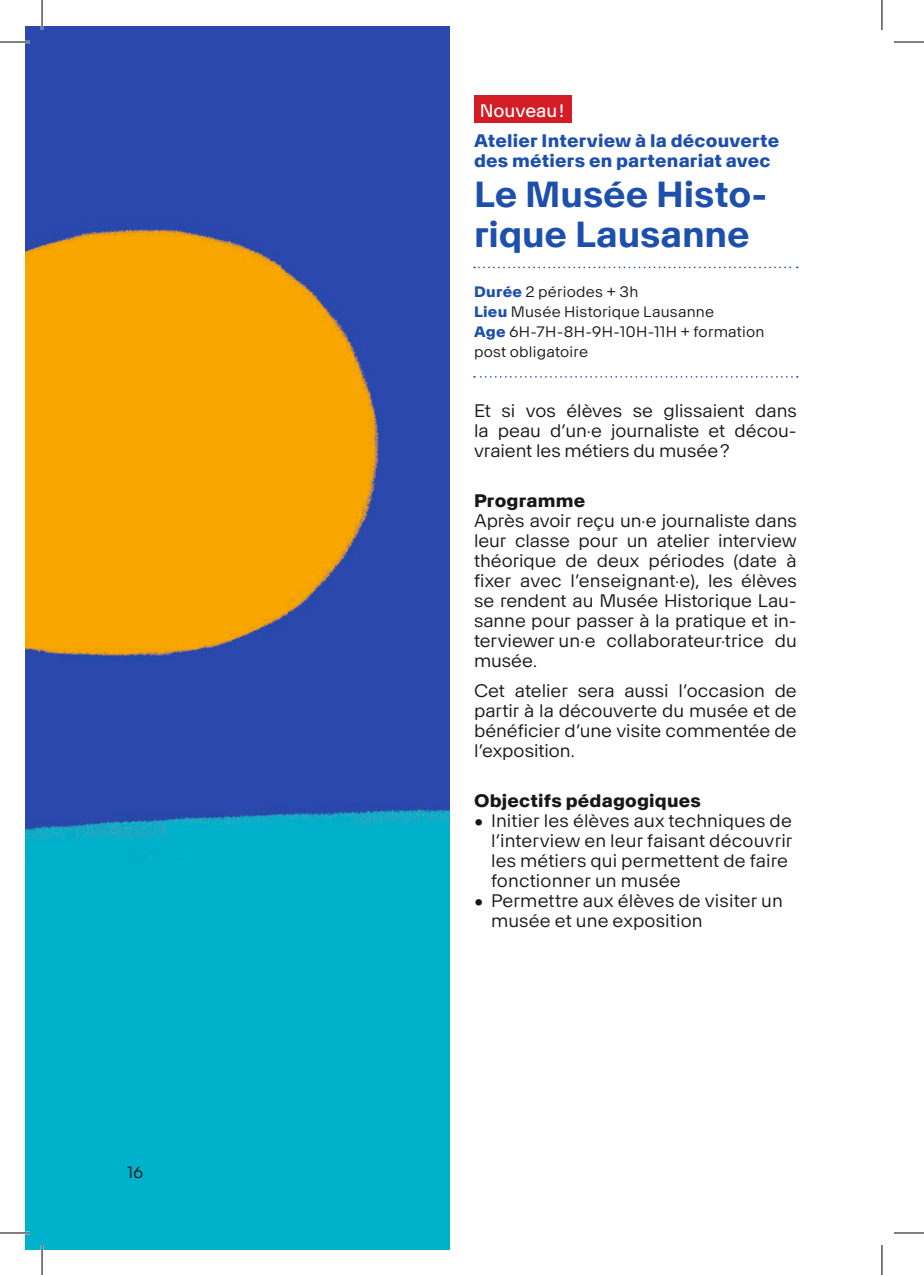
<style>
.page{position:relative;width:924px;height:1275px;background:#fff}
.page>*{position:absolute;margin:0;border:0;box-sizing:border-box;transform-origin:0 0}
.TITRE_ATELIER{font:600 36px/40px "RTS Neue";letter-spacing:-.005em;color:#1d4fad}
.COURANT{font:300 18px/20px "RTS Neue";letter-spacing:.005em;color:#161717;text-align:justify}
.PRE-TITRES{font:700 18px/20px "RTS Neue";letter-spacing:.01em;color:#1d4fad}
.Sous-Titres{font:700 18px "RTS Neue";letter-spacing:.01em;color:#161717}
.Style_de_paragraphe_4{font:18px "RTS Neue";color:#fff}
.t1{font:300 16px "RTS Neue";color:#161717}
.INFOS_PRATIQUES{font:300 15px/20px "RTS Neue";letter-spacing:.015em;color:#161717}
.s1{font-weight:700;color:#1d4fad}
</style>
<div class="page">
<img style="left:25px;top:26px;width:425px;height:1224px">
<svg style="left:474px;top:376px;width:323px;height:2px"></svg>
<svg style="left:474px;top:267px;width:323px;height:1px"></svg>
<div style="left:474px;top:96px;width:96px;height:27px;background:#d31c25"></div>
<hr style="left:0;top:41px;width:30px;height:2px;background:#fff">
<hr style="left:0;top:1231px;width:30px;height:3px;background:#fff">
<hr style="left:41px;top:0;width:2px;height:30px;background:#fff">
<hr style="left:41px;top:1245px;width:2px;height:30px;background:#fff">
<hr style="left:0;top:42px;width:30px;height:1px;background:#000">
<hr style="left:893px;top:42px;width:30px;height:1px;background:#000">
<hr style="left:0;top:1232px;width:30px;height:1px;background:#000">
<hr style="left:893px;top:1232px;width:30px;height:1px;background:#000">
<hr style="left:42px;top:0;width:1px;height:30px;background:#000">
<hr style="left:42px;top:1245px;width:1px;height:30px;background:#000">
<hr style="left:881px;top:0;width:1px;height:30px;background:#000">
<hr style="left:881px;top:1245px;width:1px;height:30px;background:#000">
<p class="t1" style="left:127px;top:1163px;width:18px">16</p>
<p class="Style_de_paragraphe_4" style="left:479px;top:100px;width:86px">Nouveau!</p>
<p class="PRE-TITRES" style="left:474px;top:131px;width:306px">Atelier Interview à la découverte des métiers en partenariat avec</p>
<p class="TITRE_ATELIER" style="left:474px;top:174px;width:295px">Le Musée Histo&shy;rique Lausanne</p>
<p class="INFOS_PRATIQUES" style="left:474px;top:282px;width:166px"><span class="s1">Durée</span> 2 périodes + 3h</p>
<p class="INFOS_PRATIQUES" style="left:474px;top:302px;width:241px"><span class="s1">Lieu</span> Musée Historique Lausanne</p>
<p class="INFOS_PRATIQUES" style="left:474px;top:322px;width:292px"><span class="s1">Age</span> 6H-7H-8H-9H-10H-11H + formation post obligatoire</p>
<p class="COURANT" style="left:474px;top:401px;width:324px">Et si vos élèves se glissaient dans la peau d’un·e journaliste et décou&shy;vraient les métiers du musée?</p>
<p class="Sous-Titres" style="left:474px;top:490px;width:113px">Programme</p>
<p class="COURANT" style="left:474px;top:511px;width:324px">Après avoir reçu un·e journaliste dans leur classe pour un atelier interview théorique de deux périodes (date à fixer avec l’enseignant·e), les élèves se rendent au Musée Historique Lau&shy;sanne pour passer à la pratique et in&shy;terviewer un·e collaborateur·trice du musée.</p>
<p class="COURANT" style="left:474px;top:681px;width:324px">Cet atelier sera aussi l’occasion de partir à la découverte du musée et de bénéficier d’une visite commentée de l’exposition.</p>
<p class="Sous-Titres" style="left:474px;top:790px;width:228px">Objectifs pédagogiques</p>
<p class="COURANT" style="left:491px;top:811px;width:303px;text-align:left;text-indent:-17px">• Initier les élèves aux techniques de l’interview en leur faisant découvrir les métiers qui permettent de faire fonctionner un musée</p>
<p class="COURANT" style="left:491px;top:891px;width:293px;text-indent:-17px">• Permettre aux élèves de visiter un musée et une exposition</p>
</div>
